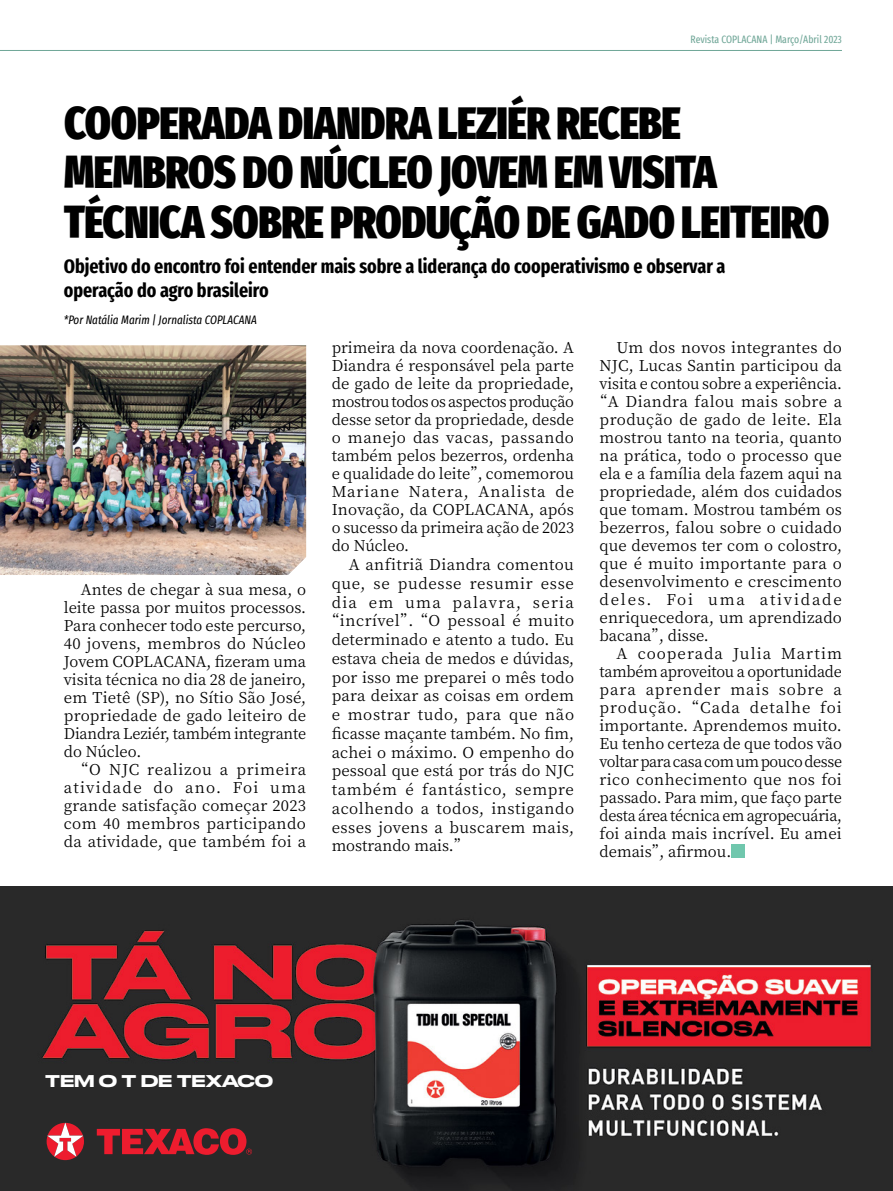
<style>
.page{position:relative;width:893px;height:1191px;background:#fff}
.page>*{position:absolute;margin:0;border:0;box-sizing:border-box;transform-origin:0 0}
.t1{font:900 extra-condensed 45px/49.5px "Fira Sans";letter-spacing:-.01em;color:#000}
.t2{font:700 extra-condensed 19.5px/24px "Fira Sans";color:#000}
.t3{font:500 expanded 16.05px "Druk";letter-spacing:-.01em;color:#fff}
.t4{font:15px/18px "Noto Serif SC";letter-spacing:.01em;color:#000;text-align:justify}
.t5{font:15px "Noto Serif SC";letter-spacing:.03em;color:#000}
.t6{font:15px "Noto Serif SC";letter-spacing:.065em;color:#000}
.t7{font:15px "Noto Serif SC";letter-spacing:.035em;color:#000}
.t8{font:15px "Noto Serif SC";letter-spacing:-.01em;color:#000}
.t9{font:15px "Noto Serif SC";letter-spacing:-.02em;color:#000}
.t10{font:15px "Noto Serif SC";letter-spacing:-.015em;color:#000}
.t11{font:15px "Noto Serif SC";letter-spacing:-.025em;color:#000}
.t12{font:15px "Noto Serif SC";letter-spacing:.045em;color:#000}
.t13{font:15px "Noto Serif SC";letter-spacing:.05em;color:#000}
.t14{font:15px "Noto Serif SC";letter-spacing:.04em;color:#000}
.t15{font:15px "Noto Serif SC";letter-spacing:.085em;color:#000}
.t16{font:15px "Noto Serif SC";letter-spacing:.12em;color:#000}
.t17{font:italic extra-condensed 12px "Fira Sans";color:#000}
.t18{font:extra-condensed 10.5px "Fira Sans";color:#6fa697}
</style>
<div class="page">
<div style="left:731px;top:844px;width:14px;height:13px;background:#70c7ad"></div>
<img style="left:1px;top:886px;width:892px;height:305px">
<svg style="left:47px;top:1122px;width:37px;height:38px"></svg>
<svg style="left:97px;top:1128px;width:155px;height:26px;background:#9b212b"></svg>
<img style="left:0;top:345px;width:306px;height:230px">
<hr style="left:0;top:50px;width:842px;height:1px;background:#6fa697">
<p class="t18" style="left:691px;top:31px;width:153px">Revista COPLACANA | Março/Abril 2023</p>
<h1 class="t1" style="left:64px;top:94px;width:767px">COOPERADA DIANDRA LEZIÉR RECEBE<br>MEMBROS DO NÚCLEO JOVEM EM VISITA<br>TÉCNICA SOBRE PRODUÇÃO DE GADO LEITEIRO</h1>
<h2 class="t2" style="left:64px;top:253px;width:663px">Objetivo do encontro foi entender mais sobre a liderança do cooperativismo e observar a operação do agro brasileiro</h2>
<p class="t4" style="left:332px;top:339px;width:244px">primeira da nova coordenação. A Diandra é responsável pela parte de gado de leite da propriedade, mostrou todos os aspectos produção desse setor da propriedade, desde o manejo das vacas, passando também pelos bezerros, ordenha e qualidade do leite”, comemorou Mariane Natera, Analista de Inovação, da COPLACANA, após o sucesso da primeira ação de 2023 do Núcleo.</p>
<p class="t4" style="left:349px;top:556px;width:227px">A anfitriã Diandra comentou</p>
<p class="t12" style="left:332px;top:575px;width:244px">que, se pudesse resumir esse</p>
<p class="t15" style="left:332px;top:593px;width:244px">dia em uma palavra, seria</p>
<p class="t7" style="left:324px;top:612px;width:251px">“incrível”. “O pessoal é muito</p>
<p class="t4" style="left:332px;top:631px;width:244px">determinado e atento a tudo. Eu</p>
<p class="t4" style="left:332px;top:649px;width:244px">estava cheia de medos e dúvidas,</p>
<p class="t4" style="left:332px;top:668px;width:244px">por isso me preparei o mês todo</p>
<p class="t4" style="left:332px;top:687px;width:244px">para deixar as coisas em ordem</p>
<p class="t14" style="left:332px;top:706px;width:244px">e mostrar tudo, para que não</p>
<p class="t4" style="left:332px;top:724px;width:244px">ficasse maçante também. No fim,</p>
<p class="t4" style="left:332px;top:743px;width:244px">achei o máximo. O empenho do</p>
<p class="t4" style="left:332px;top:762px;width:244px">pessoal que está por trás do NJC</p>
<p class="t13" style="left:332px;top:781px;width:244px">também é fantástico, sempre</p>
<p class="t7" style="left:332px;top:800px;width:244px">acolhendo a todos, instigando</p>
<p class="t5" style="left:332px;top:818px;width:244px">esses jovens a buscarem mais,</p>
<p class="t4" style="left:332px;top:837px;width:138px">mostrando mais.”</p>
<p class="t17" style="left:64px;top:311px;width:195px">*Por Natália Marim | Jornalista COPLACANA</p>
<p class="t4" style="left:617px;top:339px;width:227px">Um dos novos integrantes do</p>
<p class="t4" style="left:600px;top:357px;width:244px">NJC, Lucas Santin participou da</p>
<p class="t8" style="left:600px;top:375px;width:244px">visita e contou sobre a experiência.</p>
<p class="t5" style="left:592px;top:393px;width:251px">“A Diandra falou mais sobre a</p>
<p class="t5" style="left:600px;top:411px;width:244px">produção de gado de leite. Ela</p>
<p class="t4" style="left:600px;top:429px;width:244px">mostrou tanto na teoria, quanto</p>
<p class="t4" style="left:600px;top:447px;width:244px">na prática, todo o processo que</p>
<p class="t4" style="left:600px;top:465px;width:244px">ela e a família dela fazem aqui na</p>
<p class="t4" style="left:600px;top:483px;width:244px">propriedade, além dos cuidados</p>
<p class="t4" style="left:600px;top:501px;width:244px">que tomam. Mostrou também os</p>
<p class="t4" style="left:600px;top:519px;width:244px">bezerros, falou sobre o cuidado</p>
<p class="t4" style="left:600px;top:537px;width:244px">que devemos ter com o colostro,</p>
<p class="t4" style="left:600px;top:555px;width:244px">que é muito importante para o</p>
<p class="t4" style="left:600px;top:573px;width:244px">desenvolvimento e crescimento</p>
<p class="t16" style="left:600px;top:591px;width:244px">deles. Foi uma atividade</p>
<p class="t4" style="left:600px;top:609px;width:244px">enriquecedora, um aprendizado</p>
<p class="t4" style="left:600px;top:627px;width:111px">bacana”, disse.</p>
<p class="t6" style="left:617px;top:645px;width:227px">A cooperada Julia Martim</p>
<p class="t10" style="left:600px;top:663px;width:244px">também aproveitou a oportunidade</p>
<p class="t6" style="left:600px;top:681px;width:244px">para aprender mais sobre a</p>
<p class="t6" style="left:600px;top:699px;width:244px">produção. “Cada detalhe foi</p>
<p class="t4" style="left:600px;top:717px;width:244px">importante. Aprendemos muito.</p>
<p class="t4" style="left:600px;top:735px;width:244px">Eu tenho certeza de que todos vão</p>
<p class="t11" style="left:600px;top:753px;width:244px">voltar para casa com um pouco desse</p>
<p class="t4" style="left:600px;top:771px;width:244px">rico conhecimento que nos foi</p>
<p class="t4" style="left:600px;top:789px;width:244px">passado. Para mim, que faço parte</p>
<p class="t9" style="left:600px;top:807px;width:244px">desta área técnica em agropecuária,</p>
<p class="t4" style="left:600px;top:825px;width:244px">foi ainda mais incrível. Eu amei</p>
<p class="t4" style="left:600px;top:843px;width:133px">demais”, afirmou.</p>
<p class="t4" style="left:64px;top:580px;width:244px;text-indent:17px">Antes de chegar à sua mesa, o leite passa por muitos processos.<br>Para conhecer todo este percurso, 40 jovens, membros do Núcleo Jovem COPLACANA, fizeram uma visita técnica no dia 28 de janeiro, em Tietê (SP), no Sítio São José, propriedade de gado leiteiro de Diandra Leziér, também integrante do Núcleo.</p>
<p class="t4" style="left:64px;top:760px;width:244px;text-indent:10px">“O NJC realizou a primeira atividade do ano. Foi uma grande satisfação começar 2023 com 40 membros participando da atividade, que também foi a</p>
<p class="t3" style="left:45px;top:1068px;width:229px">TEM O T DE TEXACO</p>
</div>
